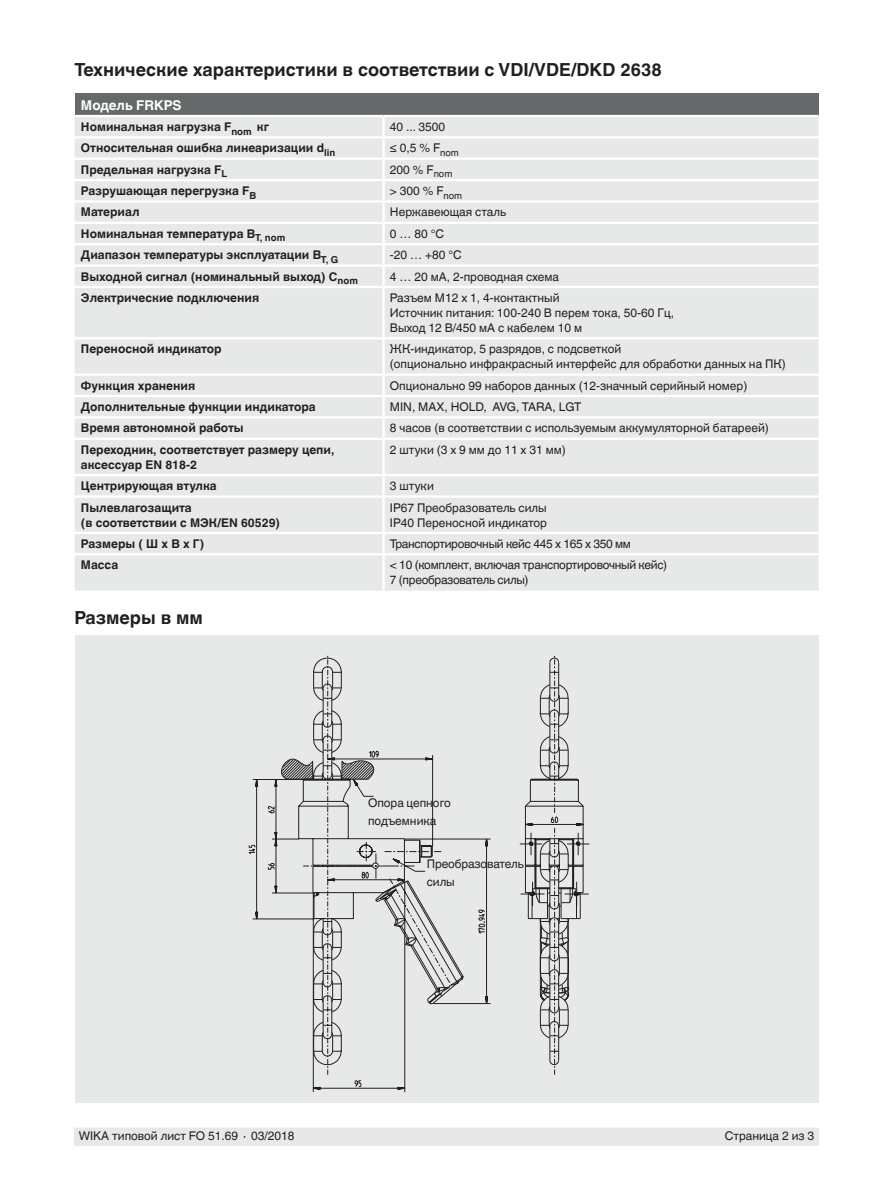
<style>
.page{position:relative;width:893px;height:1188px;background:#fff}
.page>*{position:absolute;margin:0;border:0;box-sizing:border-box;transform-origin:0 0}
.t1{font:700 18px "Helvetica World";color:#231f20}
.t2{font:700 13.5px "Helvetica World";color:#fff}
.t3{font:12px/15px "Helvetica World";color:#231f20}
.t4{font:700 12px/15px "Helvetica World";color:#231f20}
.t5{font:12px/15px "Helvetica World";letter-spacing:-.025em;color:#231f20}
</style>
<div class="page">
<div style="left:74px;top:1128px;width:745px;height:17px;background:#e7e9e8"></div>
<div style="left:75px;top:636px;width:744px;height:467px;background:#e7e9e8"></div>
<svg style="left:248px;top:845px;width:5px;height:10px"></svg>
<svg style="left:253px;top:779px;width:303px;height:313px"></svg>
<svg style="left:280px;top:758px;width:33px;height:294px"></svg>
<svg style="left:313px;top:657px;width:256px;height:409px"></svg>
<svg style="left:520px;top:656px;width:69px;height:345px"></svg>
<div style="left:75px;top:94px;width:744px;height:22px;background:#666969"></div>
<div style="left:75px;top:117px;width:744px;height:474px;background:#e7e9e8"></div>
<hr style="left:75px;top:115px;width:309px;height:2px;background:#fff">
<hr style="left:382px;top:117px;width:3px;height:19px;background:#fff">
<hr style="left:384px;top:115px;width:435px;height:2px;background:#fff">
<hr style="left:75px;top:136px;width:309px;height:2px;background:#fff">
<hr style="left:382px;top:138px;width:3px;height:20px;background:#fff">
<hr style="left:384px;top:136px;width:435px;height:2px;background:#fff">
<hr style="left:75px;top:158px;width:309px;height:2px;background:#fff">
<hr style="left:382px;top:160px;width:3px;height:19px;background:#fff">
<hr style="left:384px;top:158px;width:435px;height:2px;background:#fff">
<hr style="left:75px;top:179px;width:309px;height:2px;background:#fff">
<hr style="left:382px;top:181px;width:3px;height:19px;background:#fff">
<hr style="left:384px;top:179px;width:435px;height:2px;background:#fff">
<hr style="left:75px;top:200px;width:309px;height:3px;background:#fff">
<hr style="left:382px;top:203px;width:3px;height:19px;background:#fff">
<hr style="left:384px;top:200px;width:435px;height:3px;background:#fff">
<hr style="left:75px;top:222px;width:309px;height:2px;background:#fff">
<hr style="left:382px;top:224px;width:3px;height:19px;background:#fff">
<hr style="left:384px;top:222px;width:435px;height:2px;background:#fff">
<hr style="left:75px;top:243px;width:309px;height:2px;background:#fff">
<hr style="left:382px;top:245px;width:3px;height:19px;background:#fff">
<hr style="left:384px;top:243px;width:435px;height:2px;background:#fff">
<hr style="left:75px;top:264px;width:309px;height:3px;background:#fff">
<hr style="left:382px;top:267px;width:3px;height:19px;background:#fff">
<hr style="left:384px;top:264px;width:435px;height:3px;background:#fff">
<hr style="left:75px;top:286px;width:309px;height:2px;background:#fff">
<hr style="left:382px;top:288px;width:3px;height:49px;background:#fff">
<hr style="left:384px;top:286px;width:435px;height:2px;background:#fff">
<hr style="left:75px;top:337px;width:309px;height:2px;background:#fff">
<hr style="left:382px;top:339px;width:3px;height:35px;background:#fff">
<hr style="left:384px;top:337px;width:435px;height:2px;background:#fff">
<hr style="left:75px;top:374px;width:309px;height:2px;background:#fff">
<hr style="left:382px;top:376px;width:3px;height:19px;background:#fff">
<hr style="left:384px;top:374px;width:435px;height:2px;background:#fff">
<hr style="left:75px;top:395px;width:309px;height:2px;background:#fff">
<hr style="left:382px;top:397px;width:3px;height:19px;background:#fff">
<hr style="left:384px;top:395px;width:435px;height:2px;background:#fff">
<hr style="left:75px;top:416px;width:309px;height:3px;background:#fff">
<hr style="left:382px;top:419px;width:3px;height:19px;background:#fff">
<hr style="left:384px;top:416px;width:435px;height:3px;background:#fff">
<hr style="left:75px;top:438px;width:309px;height:2px;background:#fff">
<hr style="left:382px;top:440px;width:3px;height:34px;background:#fff">
<hr style="left:384px;top:438px;width:435px;height:2px;background:#fff">
<hr style="left:75px;top:474px;width:309px;height:2px;background:#fff">
<hr style="left:382px;top:476px;width:3px;height:19px;background:#fff">
<hr style="left:384px;top:474px;width:435px;height:2px;background:#fff">
<hr style="left:75px;top:495px;width:309px;height:3px;background:#fff">
<hr style="left:382px;top:498px;width:3px;height:34px;background:#fff">
<hr style="left:384px;top:495px;width:435px;height:3px;background:#fff">
<hr style="left:75px;top:532px;width:309px;height:2px;background:#fff">
<hr style="left:382px;top:534px;width:3px;height:19px;background:#fff">
<hr style="left:384px;top:532px;width:435px;height:2px;background:#fff">
<hr style="left:75px;top:553px;width:309px;height:2px;background:#fff">
<hr style="left:382px;top:555px;width:3px;height:36px;background:#fff">
<hr style="left:384px;top:553px;width:435px;height:2px;background:#fff">
<h1 class="t1" style="left:75px;top:60px;width:589px">Технические характеристики в соответствии с VDI/VDE/DKD 2638</h1>
<p class="t2" style="left:81px;top:97px;width:102px">Модель FRKPS</p>
<p class="t4" style="left:81px;top:119px;width:190px">Номинальная нагрузка F<sub>nom</sub> кг</p>
<p class="t3" style="left:390px;top:119px;width:57px">40 ... 3500</p>
<p class="t4" style="left:81px;top:141px;width:256px">Относительная ошибка линеаризации d<sub>lin</sub></p>
<p class="t3" style="left:390px;top:141px;width:70px">≤ 0,5 % F<sub>nom</sub></p>
<p class="t4" style="left:81px;top:162px;width:148px">Предельная нагрузка F<sub>L</sub></p>
<p class="t3" style="left:390px;top:162px;width:64px">200 % F<sub>nom</sub></p>
<p class="t4" style="left:81px;top:183px;width:177px">Разрушающая перегрузка F<sub>B</sub></p>
<p class="t3" style="left:390px;top:183px;width:74px">&gt; 300 % F<sub>nom</sub></p>
<p class="t4" style="left:81px;top:205px;width:60px">Материал</p>
<p class="t3" style="left:390px;top:205px;width:118px">Нержавеющая сталь</p>
<p class="t4" style="left:81px;top:226px;width:206px">Номинальная температура B<sub>T,</sub> <sub>nom</sub></p>
<p class="t3" style="left:390px;top:226px;width:56px">0 … 80 °C</p>
<p class="t4" style="left:81px;top:248px;width:259px">Диапазон температуры эксплуатации B<sub>T,</sub> <sub>G</sub></p>
<p class="t3" style="left:390px;top:248px;width:73px">-20 … +80 °C</p>
<p class="t4" style="left:81px;top:269px;width:278px">Выходной сигнал (номинальный выход) C<sub>nom</sub></p>
<p class="t3" style="left:390px;top:269px;width:171px">4 … 20 мА, 2-проводная схема</p>
<p class="t4" style="left:81px;top:290px;width:180px">Электрические подключения</p>
<p class="t3" style="left:390px;top:290px;width:286px">Разъем M12 x 1, 4-контактный<br>Источник питания: 100-240 В перем тока, 50-60 Гц,<br>Выход 12 В/450 мА с кабелем 10 м</p>
<p class="t4" style="left:81px;top:342px;width:142px">Переносной индикатор</p>
<p class="t3" style="left:390px;top:342px;width:397px">ЖК-индикатор, 5 разрядов, с подсветкой<br>(опционально инфракрасный интерфейс для обработки данных на ПК)</p>
<p class="t4" style="left:81px;top:378px;width:116px">Функция хранения</p>
<p class="t3" style="left:390px;top:378px;width:359px">Опционально 99 наборов данных (12-значный серийный номер)</p>
<p class="t4" style="left:81px;top:399px;width:236px">Дополнительные функции индикатора</p>
<p class="t3" style="left:390px;top:399px;width:193px">MIN, MAX, HOLD, AVG, TARA, LGT</p>
<p class="t4" style="left:81px;top:421px;width:164px">Время автономной работы</p>
<p class="t3" style="left:390px;top:421px;width:380px">8 часов (в соответствии с используемым аккумуляторной батареей)</p>
<p class="t4" style="left:81px;top:442px;width:255px">Переходник, соответствует размеру цепи, аксессуар EN 818-2</p>
<p class="t3" style="left:390px;top:442px;width:177px">2 штуки (3 x 9 мм до 11 x 31 мм)</p>
<p class="t4" style="left:81px;top:479px;width:137px">Центрирующая втулка</p>
<p class="t3" style="left:390px;top:479px;width:45px">3 штуки</p>
<p class="t4" style="left:81px;top:500px;width:201px">Пылевлагозащита<br>(в соответствии с МЭК/EN 60529)</p>
<p class="t3" style="left:390px;top:500px;width:159px">IP67 Преобразователь силы<br>IP40 Переносной индикатор</p>
<p class="t4" style="left:81px;top:536px;width:125px">Размеры ( Ш x В x Г)</p>
<p class="t5" style="left:390px;top:536px;width:243px">Транспортировочный кейс 445 x 165 x 350 мм</p>
<p class="t4" style="left:81px;top:558px;width:39px">Масса</p>
<p class="t5" style="left:390px;top:558px;width:279px">&lt; 10 (комплект, включая транспортировочный кейс)<br>7 (преобразователь силы)</p>
<h1 class="t1" style="left:74px;top:607px;width:130px">Размеры в мм</h1>
<p class="t3" style="left:368px;top:794px;width:84px;line-height:18px">Опора цепного подъемника</p>
<p class="t3" style="left:427px;top:855px;width:98px;line-height:18px">Преобразователь силы</p>
<p class="t3" style="left:79px;top:1129px;width:217px">WIKA типовой лист FO 51.69 ∙ 03/2018</p>
<p class="t3" style="left:725px;top:1129px;width:91px">Страница 2 из 3</p>
</div>
